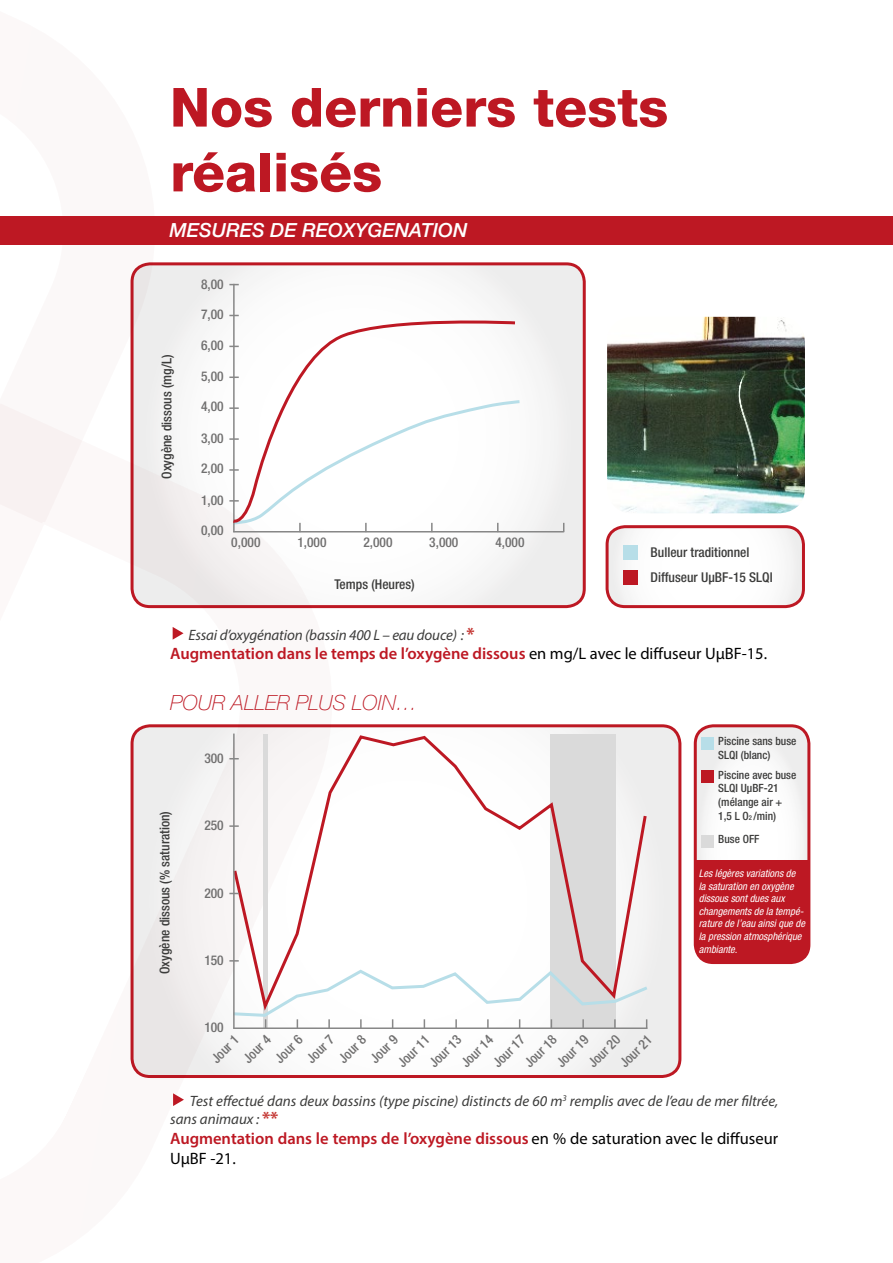
<style>
.page{position:relative;width:893px;height:1263px;background:#fff}
.page>*{position:absolute;margin:0;border:0;box-sizing:border-box;transform-origin:0 0}
.t1{font:800 54px/64.8px "Helvetica Neue LT Std";color:#bd1823}
.t2{font:italic 100 21px "Helvetica Neue LT Std";color:#bd1823}
.t3{font:italic 500 19.5px "Helvetica Neue LT Std";color:#fff}
.t4{font:600 16.5px/19.8px "Myriad Pro";color:#bd1823}
.t5{font:italic 15px/18px "Myriad Pro";color:#3c3c3b}
.t6{font:500 condensed 13.5px "Helvetica Neue LT Std";color:#706f6f}
.t7{font:500 condensed 13.5px "Helvetica Neue LT Std";color:#3c3c3b}
.t8{font:500 condensed 11.4px/13.6px "Helvetica Neue LT Std";color:#3c3c3b}
.t9{font:italic condensed 10.5px/12.6px "Helvetica Neue LT Std";color:#fff}
.s1{font-weight:700;font-style:normal;font-size:18px;color:#c33430}
.s2{font-weight:400;color:#000}
.s3{font-size:6.6px}
</style>
<div class="page">
<svg style="left:0;top:244px;width:210px;height:537px"></svg>
<svg style="left:173px;top:627px;width:11px;height:13px"></svg>
<svg style="left:173px;top:1093px;width:11px;height:13px"></svg>
<div style="left:132px;top:264px;width:452px;height:343px;background:linear-gradient(to right,#f5f4f4,#f5f6f6);border-radius:18px"></div>
<div style="left:131px;top:262px;width:455px;height:346px;border:3px solid #bd1823;border-radius:18px"></div>
<hr style="left:233px;top:531px;width:331px;height:1px;background:#878787">
<hr style="left:233px;top:284px;width:2px;height:248px;background:#878787">
<svg style="left:229px;top:400px;width:291px;height:131px"></svg>
<svg style="left:230px;top:313px;width:288px;height:212px"></svg>
<svg style="left:607px;top:529px;width:196px;height:78px"></svg>
<div style="left:606px;top:525px;width:199px;height:83px;border:3px solid #bd1823;border-radius:18px"></div>
<div style="left:623px;top:570px;width:15px;height:15px;background:#bd1823"></div>
<div style="left:623px;top:545px;width:15px;height:14px;background:#b7dee8"></div>
<img style="left:607px;top:317px;width:198px;height:196px">
<div style="left:132px;top:726px;width:548px;height:350px;background:linear-gradient(to bottom,#efeeee,#f2f0f0);border-radius:18px"></div>
<div style="left:131px;top:724px;width:550px;height:354px;border:3px solid #bd1823;border-radius:18px"></div>
<svg style="left:695px;top:726px;width:114px;height:228px"></svg>
<div style="left:696px;top:860px;width:113px;height:102px;background:#bd1823"></div>
<div style="left:694px;top:724px;width:116px;height:240px;border:3px solid #bd1823;border-radius:18px"></div>
<div style="left:701px;top:737px;width:12px;height:12px;background:#b7dee8"></div>
<div style="left:701px;top:835px;width:12px;height:12px;background:#dadada"></div>
<div style="left:701px;top:771px;width:12px;height:12px;background:#bd1823"></div>
<svg style="left:231px;top:733px;width:418px;height:235px"></svg>
<svg style="left:229px;top:825px;width:10px;height:2px"></svg>
<svg style="left:230px;top:968px;width:421px;height:61px"></svg>
<hr style="left:233px;top:733px;width:2px;height:296px;background:#878787">
<div style="left:0;top:216px;width:893px;height:28px;background:#bd1823"></div>
<h1 class="t1" style="left:170px;top:75px;width:500px">Nos derniers tests réalisés</h1>
<h3 class="t3" style="left:169px;top:219px;width:299px">MESURES DE REOXYGENATION</h3>
<p class="t6" style="left:201px;top:276px;width:24px">8,00</p>
<p class="t6" style="left:201px;top:306px;width:24px">7,00</p>
<p class="t7" style="left:159px;top:479px;width:125px;rotate:-90deg">Oxygène dissous (mg/L)</p>
<p class="t6" style="left:201px;top:337px;width:24px">6,00</p>
<p class="t6" style="left:201px;top:368px;width:24px">5,00</p>
<p class="t6" style="left:201px;top:399px;width:24px">4,00</p>
<p class="t6" style="left:201px;top:430px;width:24px">3,00</p>
<p class="t6" style="left:201px;top:460px;width:24px">2,00</p>
<p class="t6" style="left:201px;top:492px;width:24px">1,00</p>
<p class="t6" style="left:201px;top:522px;width:24px">0,00</p>
<p class="t6" style="left:231px;top:534px;width:31px">0,000</p>
<p class="t6" style="left:297px;top:534px;width:31px">1,000</p>
<p class="t6" style="left:363px;top:534px;width:31px">2,000</p>
<p class="t6" style="left:429px;top:534px;width:31px">3,000</p>
<p class="t6" style="left:495px;top:534px;width:31px">4,000</p>
<p class="t7" style="left:334px;top:576px;width:82px">Temps (Heures)</p>
<p class="t7" style="left:651px;top:544px;width:100px">Bulleur traditionnel</p>
<p class="t7" style="left:651px;top:569px;width:124px">Diffuseur UµBF-15 SLQI</p>
<p class="t5" style="left:188px;top:625px;width:288px">Essai d’oxygénation (bassin 400 L – eau douce) : <span class="s1">*</span></p>
<p class="t4" style="left:170px;top:644px;width:599px">Augmentation dans le temps de l’oxygène dissous <span class="s2">en mg/L avec le diffuseur UµBF-15.</span></p>
<h2 class="t2" style="left:170px;top:690px;width:249px">POUR ALLER PLUS LOIN…</h2>
<p class="t7" style="left:157px;top:974px;width:165px;rotate:-90deg">Oxygène dissous (% saturation)</p>
<p class="t6" style="left:204px;top:750px;width:21px">300</p>
<p class="t6" style="left:204px;top:818px;width:21px">250</p>
<p class="t6" style="left:204px;top:885px;width:21px">200</p>
<p class="t6" style="left:204px;top:952px;width:21px">150</p>
<p class="t6" style="left:204px;top:1019px;width:21px">100</p>
<p class="t6" style="left:208px;top:1055px;width:34px;rotate:-45deg">Jour 1</p>
<p class="t6" style="left:240px;top:1055px;width:34px;rotate:-45deg">Jour 4</p>
<p class="t6" style="left:271px;top:1055px;width:34px;rotate:-45deg">Jour 6</p>
<p class="t6" style="left:458px;top:1059px;width:41px;rotate:-45deg">Jour 14</p>
<p class="t6" style="left:367px;top:1055px;width:34px;rotate:-45deg">Jour 9</p>
<p class="t6" style="left:394px;top:1059px;width:41px;rotate:-45deg">Jour 11</p>
<p class="t6" style="left:426px;top:1059px;width:41px;rotate:-45deg">Jour 13</p>
<p class="t6" style="left:553px;top:1059px;width:41px;rotate:-45deg">Jour 19</p>
<p class="t6" style="left:335px;top:1055px;width:34px;rotate:-45deg">Jour 8</p>
<p class="t6" style="left:521px;top:1059px;width:41px;rotate:-45deg">Jour 18</p>
<p class="t6" style="left:585px;top:1059px;width:41px;rotate:-45deg">Jour 20</p>
<p class="t6" style="left:303px;top:1055px;width:34px;rotate:-45deg">Jour 7</p>
<p class="t6" style="left:489px;top:1059px;width:41px;rotate:-45deg">Jour 17</p>
<p class="t6" style="left:616px;top:1059px;width:41px;rotate:-45deg">Jour 21</p>
<p class="t8" style="left:718px;top:734px;width:80px">Piscine sans buse<br>SLQI (blanc)</p>
<p class="t8" style="left:718px;top:768px;width:80px">Piscine avec buse<br>SLQI UµBF-21 (mélange air +<br>1,5 L O<span class="s3">2</span> /min)</p>
<p class="t8" style="left:718px;top:832px;width:43px">Buse OFF</p>
<p class="t9" style="left:699px;top:867px;width:108px">Les légères variations de<br>la saturation en oxygène dissous sont dues aux changements de la tempé&shy;rature de l’eau ainsi que de la pression atmosphérique ambiante.</p>
<p class="t5" style="left:170px;top:1092px;width:610px;text-indent:20px">Test effectué dans deux bassins (type piscine) distincts de 60 m<sup>3</sup> remplis avec de l’eau de mer filtrée, sans animaux : <span class="s1">**</span></p>
<p class="t4" style="left:170px;top:1128px;width:610px">Augmentation dans le temps de l’oxygène dissous <span class="s2">en % de saturation avec le diffuseur<br>UµBF -21.</span></p>
</div>
